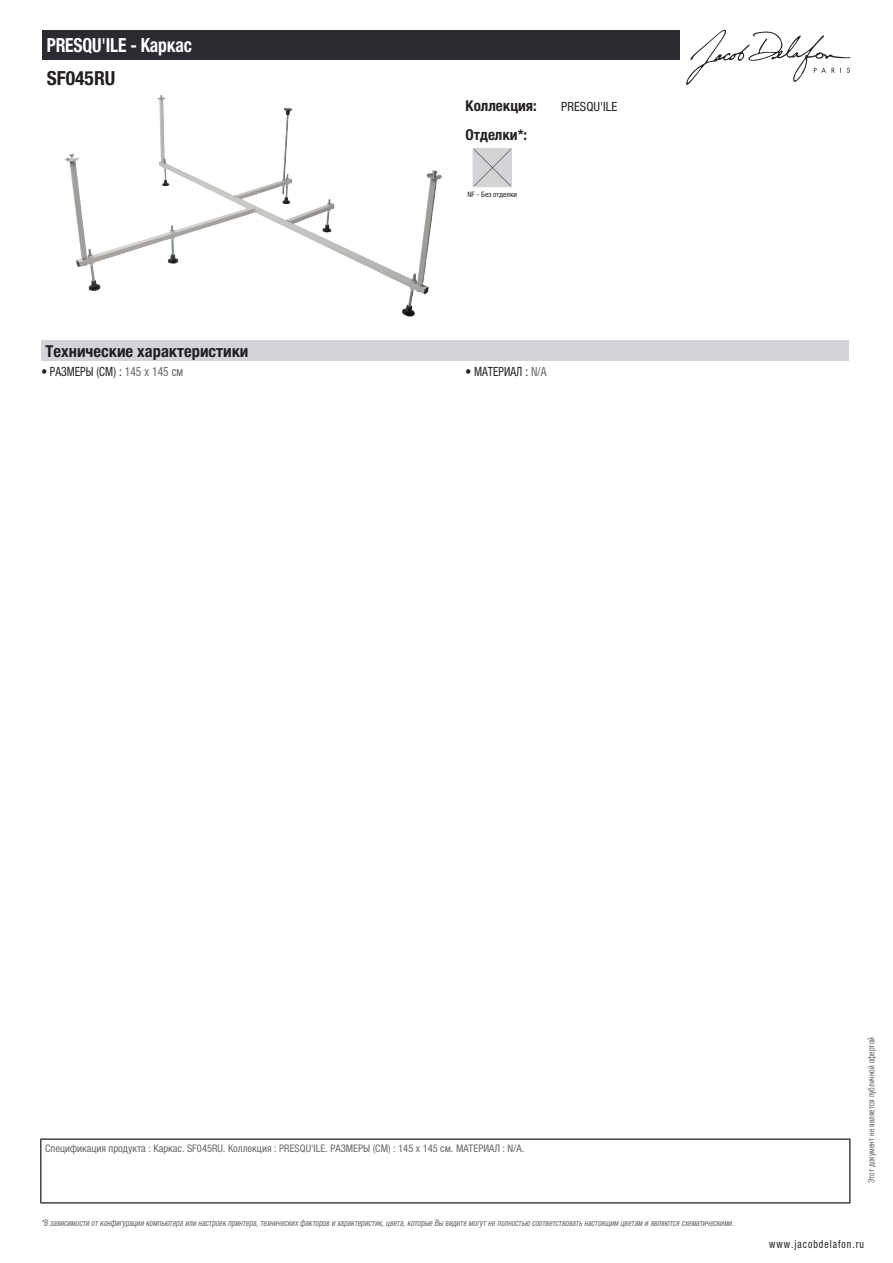
<style>
.page{position:relative;width:893px;height:1263px;background:#fff}
.page>*{position:absolute;margin:0;border:0;box-sizing:border-box;transform-origin:0 0}
.t1{font:700 condensed 19.5px "Helvetica Neue LTCYR";letter-spacing:-.01em;color:#fff;scale:.9 1}
.t2{font:700 condensed 19.5px "Helvetica Neue LTCYR";color:#231f20}
.t3{font:700 condensed 16.5px "Helvetica Neue LTCYR";color:#231f20}
.t4{font:700 condensed 15px "Helvetica Neue LTCYR";color:#231f20}
.t5{font:condensed 12.75px "Helvetica Neue LTCYR";color:#231f20;scale:.9 1}
.t6{font:condensed 12.75px "Helvetica Neue LTCYR";color:#231f20}
.t7{font:condensed 11.25px "Helvetica Neue LTCYR";letter-spacing:.1em;color:#231f20;scale:.87 1}
.t8{font:condensed 10.5px "Helvetica Neue LTCYR";color:#626568}
.t9{font:italic condensed 9px "Helvetica Neue LTCYR";color:#626568;scale:.87 1}
.t10{font:condensed 9px "Helvetica Neue LTCYR";color:#626568;scale:.87 1}
.t11{font:condensed 7.5px "Helvetica Neue LTCYR";color:#231f20}
.s1{color:#626568}
</style>
<div class="page">
<svg style="left:686px;top:30px;width:164px;height:55px"></svg>
<img style="left:65px;top:95px;width:181px;height:161px">
<img style="left:475px;top:150px;width:35px;height:35px">
<div style="left:473px;top:148px;width:39px;height:39px;border:1px solid #d3d4da"></div>
<div style="left:41px;top:340px;width:808px;height:22px;background:#d3d4da"></div>
<div style="left:43px;top:30px;width:637px;height:30px;background:#2a2c32"></div>
<hr style="left:40px;top:1138px;width:810px;height:2px;background:#040503">
<hr style="left:40px;top:1140px;width:1px;height:62px;background:#040503">
<hr style="left:849px;top:1140px;width:1px;height:62px;background:#040503">
<hr style="left:40px;top:1202px;width:810px;height:1px;background:#040503">
<h1 class="t1" style="left:47px;top:34px;width:163px">PRESQU'ILE - Каркас</h1>
<h1 class="t2" style="left:47px;top:67px;width:70px">SF045RU</h1>
<h3 class="t4" style="left:466px;top:97px;width:73px">Коллекция:</h3>
<h3 class="t6" style="left:561px;top:99px;width:57px">PRESQU'ILE</h3>
<h3 class="t4" style="left:466px;top:126px;width:63px">Отделки*:</h3>
<p class="t11" style="left:467px;top:190px;width:51px">NF - Без отделки</p>
<h2 class="t3" style="left:46px;top:342px;width:204px">Технические характеристики</h2>
<h3 class="t5" style="left:41px;top:364px;width:159px">• РАЗМЕРЫ (СМ) : <span class="s1">145 x 145 см</span></h3>
<h3 class="t5" style="left:466px;top:364px;width:91px">• МАТЕРИАЛ : <span class="s1">N/A</span></h3>
<p class="t8" style="left:45px;top:1142px;width:481px">Спецификация продукта : Каркас. SF045RU. Коллекция : PRESQU'ILE. РАЗМЕРЫ (СМ) : 145 x 145 см. МАТЕРИАЛ : N/A.</p>
<p class="t9" style="left:41px;top:1218px;width:800px">*В зависимости отконфигурации компьютера или настроек принтера,техническихфакторов и характеристик,цвета,которые Вы видите могутне полностью соответствоватьнастоящим цветам и являются схематическими.</p>
<p class="t10" style="left:866px;top:1183px;width:169px;rotate:-90deg">Этот документ не является публичной офертой</p>
<p class="t7" style="left:769px;top:1237px;width:110px">www.jacobdelafon.ru</p>
</div>
